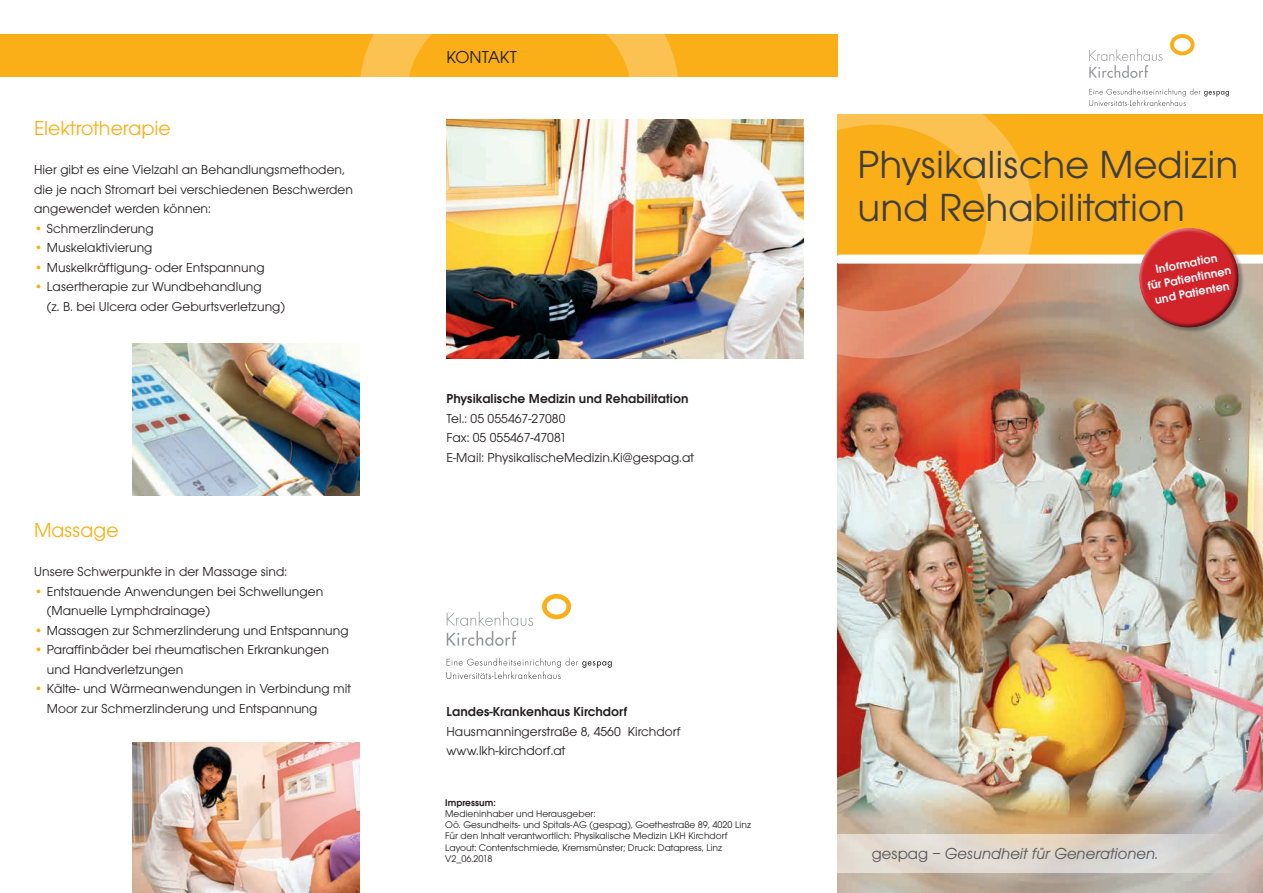
<style>
.page{position:relative;width:1263px;height:893px;background:#fff}
.page>*{position:absolute;margin:0;border:0;box-sizing:border-box;transform-origin:0 0}
.t1{font:40.8px/43.2px "Avant Gard";letter-spacing:.005em;color:#3e3e3f}
.t2{font:21px "Avant Gard";color:#faaf18}
.t3{font:18px "Avant Gard";color:#231f20}
.t4{font:italic 16.5px "Avant Gard";color:#57585a}
.t5{font:13.5px/19.5px "Avant Gard";letter-spacing:.005em;color:#231f20}
.t6{font:600 13.5px "Avant Gard";letter-spacing:.005em;color:#231f20}
.t7{font:600 12.3px/15px "Avant Gard";color:#fff;text-align:center}
.t8{font:10.05px/11.2px "Avant Gard";color:#231f20}
.t9{font:600 10.05px "Avant Gard";color:#231f20}
.s1{color:#faaf18}
.s2{font-style:normal}
</style>
<div class="page">
<img style="left:838px;top:264px;width:425px;height:629px">
<div style="left:838px;top:114px;width:425px;height:142px;background:#faaf18"></div>
<div style="left:838px;top:255px;width:425px;height:9px;background:#fff"></div>
<div style="left:719px;top:77px;width:315px;height:281px;border:47px solid #fff;border-radius:50%"></div>
<svg style="left:1125px;top:228px;width:126px;height:111px;background:#c9604c"></svg>
<div style="left:0;top:34px;width:838px;height:43px;background:#faaf18"></div>
<svg style="left:838px;top:834px;width:425px;height:39px;background:#dbd5cd"></svg>
<svg style="left:1089px;top:49px;width:73px;height:29px"></svg>
<div style="left:1170px;top:34px;width:24px;height:21px;border:4px solid #faaf18;border-radius:50%"></div>
<svg style="left:1089px;top:88px;width:140px;height:18px"></svg>
<img style="left:446px;top:119px;width:358px;height:239px">
<svg style="left:360px;top:34px;width:319px;height:202px"></svg>
<img style="left:132px;top:344px;width:227px;height:152px">
<img style="left:132px;top:743px;width:227px;height:150px">
<img style="left:233px;top:755px;width:127px;height:138px">
<svg style="left:447px;top:612px;width:86px;height:34px"></svg>
<div style="left:542px;top:594px;width:29px;height:25px;border:5px solid #faaf18;border-radius:50%"></div>
<svg style="left:446px;top:658px;width:166px;height:21px"></svg>
<h2 class="t2" style="left:34px;top:116px;width:138px">Elektrotherapie</h2>
<p class="t5" style="left:34px;top:160px;width:320px">Hier gibt es eine Vielzahl an Behandlungsmethoden, die je nach Stromart bei verschiedenen Beschwerden angewendet werden können:</p>
<p class="t5" style="left:34px;top:218px;width:121px"><span class="s1">•</span> Schmerzlinderung</p>
<p class="t5" style="left:34px;top:238px;width:120px"><span class="s1">•</span> Muskelaktivierung</p>
<p class="t5" style="left:34px;top:257px;width:232px"><span class="s1">•</span> Muskelkräftigung- oder Entspannung</p>
<p class="t5" style="left:47px;top:277px;width:240px;text-indent:-13px"><span class="s1">•</span> Lasertherapie zur Wundbehandlung<br>(z. B. bei Ulcera oder Geburtsverletzung)</p>
<h2 class="t2" style="left:34px;top:518px;width:86px">Massage</h2>
<p class="t5" style="left:34px;top:562px;width:255px">Unsere Schwerpunkte in der Massage sind:</p>
<p class="t5" style="left:47px;top:582px;width:278px;text-indent:-13px"><span class="s1">•</span> Entstauende Anwendungen bei Schwellungen (Manuelle Lymphdrainage)</p>
<p class="t5" style="left:34px;top:621px;width:316px"><span class="s1">•</span> Massagen zur Schmerzlinderung und Entspannung</p>
<p class="t5" style="left:47px;top:640px;width:284px;text-indent:-13px"><span class="s1">•</span> Paraffinbäder bei rheumatischen Erkrankungen und Handverletzungen</p>
<p class="t5" style="left:47px;top:679px;width:306px;text-indent:-13px"><span class="s1">•</span> Kälte- und Wärmeanwendungen in Verbindung mit<br>Moor zur Schmerzlinderung und Entspannung</p>
<h3 class="t3" style="left:446px;top:46px;width:72px">KONTAKT</h3>
<p class="t6" style="left:446px;top:391px;width:244px">Physikalische Medizin und Rehabilitation</p>
<p class="t5" style="left:446px;top:409px;width:249px">Tel.: 05 055467-27080<br>Fax: 05 055467-47081<br>E-Mail: PhysikalischeMedizin.Ki@gespag.at</p>
<p class="t6" style="left:446px;top:704px;width:182px">Landes-Krankenhaus Kirchdorf</p>
<p class="t5" style="left:446px;top:721px;width:236px">Hausmanningerstraße 8, 4560 Kirchdorf www.lkh-kirchdorf.at</p>
<p class="t9" style="left:445px;top:796px;width:52px">Impressum:</p>
<p class="t8" style="left:445px;top:808px;width:307px">Medieninhaber und Herausgeber:<br>Oö. Gesundheits- und Spitals-AG (gespag), Goethestraße 89, 4020 Linz Für den Inhalt verantwortlich: Physikalische Medizin LKH Kirchdorf Layout: Contentschmiede, Kremsmünster; Druck: Datapress, Linz V2_06.2018</p>
<h1 class="t1" style="left:857px;top:143px;width:382px">Physikalische Medizin und Rehabilitation</h1>
<p class="t7" style="left:1143px;top:264px;width:86px;rotate:-11deg">Information<br>für Patientinnen und Patienten</p>
<p class="t4" style="left:872px;top:844px;width:288px"><span class="s2">gespag –</span> Gesundheit für Generationen.</p>
</div>
